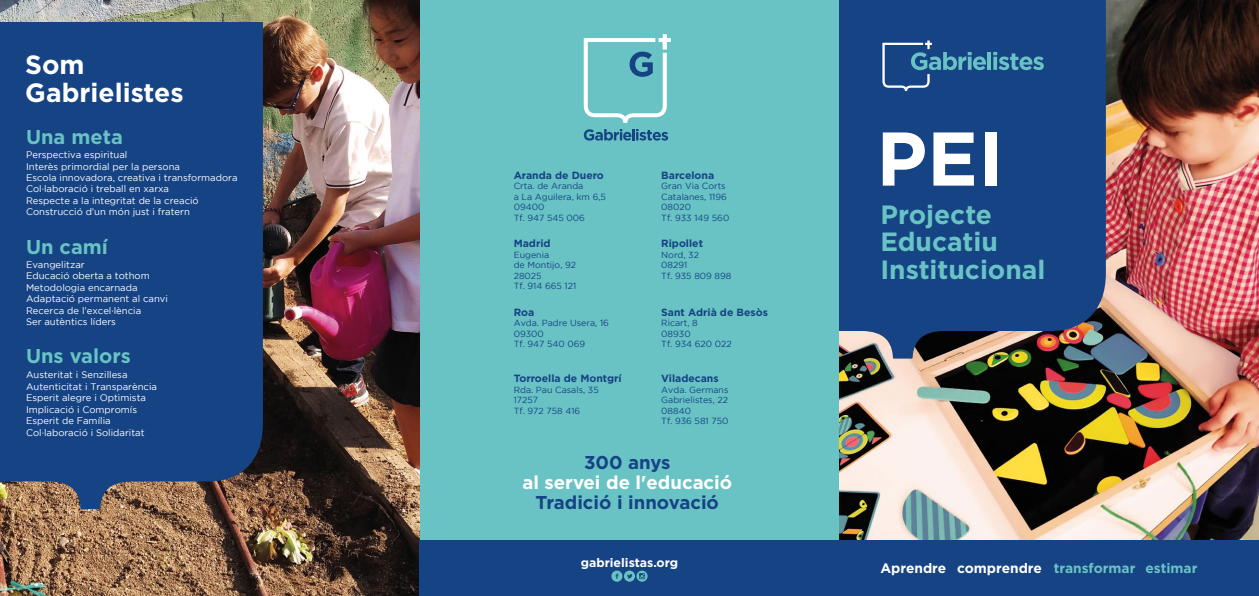
<style>
.page{position:relative;width:1259px;height:596px;background:#fff}
.page>*{position:absolute;margin:0;border:0;box-sizing:border-box;transform-origin:0 0}
.t1{font:700 75.9px "Gotham";color:#fff}
.t2{font:700 26.4px/27.1px "Gotham";color:#69c3c4}
.t3{font:700 26.4px/27.1px "Gotham";color:#fff}
.t4{font:700 20px "Gotham";color:#69c3c4}
.t5{font:700 18.6px "Gotham";color:#154384}
.t6{font:700 18.6px "Gotham";color:#fff}
.t7{font:700 13.7px "Gotham";color:#fff}
.t8{font:700 12.3px "Gotham";color:#fff}
.t9{font:700 10.4px "Gotham";color:#154384}
.t10{font:9.5px/11.4px "Gotham";color:#fff}
.t11{font:8.9px/10.4px "Gotham";color:#154384}
.s1{color:#6ac3c4}
</style>
<div class="page">
<div style="left:420px;top:0;width:419px;height:595px;background:#69c3c4"></div>
<img style="left:0;top:0;width:420px;height:595px">
<img style="left:839px;top:0;width:420px;height:540px">
<svg style="left:839px;top:0;width:267px;height:358px;background:#1d4680"></svg>
<div style="left:0;top:23px;width:263px;height:485px;background:#154384"></div>
<div style="left:839px;top:540px;width:420px;height:55px;background:#154384"></div>
<div style="left:420px;top:540px;width:428px;height:55px;background:#154384"></div>
<svg style="left:584px;top:34px;width:87px;height:89px"></svg>
<svg style="left:584px;top:129px;width:84px;height:11px"></svg>
<hr style="left:987px;top:52px;width:4px;height:18px;background:#69c3c4">
<svg style="left:993px;top:52px;width:50px;height:18px"></svg>
<svg style="left:882px;top:40px;width:104px;height:51px;background:#2e5f93"></svg>
<svg style="left:611px;top:570px;width:36px;height:11px"></svg>
<h2 class="t3" style="left:25px;top:51px;width:160px">Som<br>Gabrielistes</h2>
<h3 class="t4" style="left:26px;top:125px;width:98px">Una meta</h3>
<p class="t10" style="left:26px;top:149px;width:213px">Perspectiva espiritual<br>Interès primordial per la persona<br>Escola innovadora, creativa i transformadora Col·laboració i treball en xarxa<br>Respecte a la integritat de la creació Construcció d’un món just i fratern</p>
<h3 class="t4" style="left:26px;top:235px;width:83px">Un camí</h3>
<p class="t10" style="left:26px;top:259px;width:143px">Evangelitzar<br>Educació oberta a tothom<br>Metodologia encarnada<br>Adaptació permanent al canvi<br>Recerca de l’excel·lència<br>Ser autèntics líders</p>
<h3 class="t4" style="left:26px;top:344px;width:106px">Uns valors</h3>
<p class="t10" style="left:26px;top:369px;width:132px">Austeritat i Senzillesa<br>Autenticitat i Transparència<br>Esperit alegre i Optimista<br>Implicació i Compromís<br>Esperit de Família<br>Col·laboració i Solidaritat</p>
<p class="t9" style="left:514px;top:169px;width:92px">Aranda de Duero</p>
<p class="t11" style="left:514px;top:181px;width:94px">Crta. de Aranda<br>a La Aguilera, km 6,5<br>09400<br>Tf. 947 545 006</p>
<p class="t9" style="left:514px;top:237px;width:38px">Madrid</p>
<p class="t11" style="left:514px;top:249px;width:64px">Eugenia<br>de Montijo, 92<br>28025<br>Tf. 914 665 121</p>
<p class="t9" style="left:514px;top:306px;width:22px">Roa</p>
<p class="t11" style="left:514px;top:317px;width:97px">Avda. Padre Usera, 16<br>09300<br>Tf. 947 540 069</p>
<p class="t9" style="left:514px;top:372px;width:109px">Torroella de Montgrí</p>
<p class="t11" style="left:514px;top:384px;width:86px">Rda. Pau Casals, 35<br>17257<br>Tf. 972 758 416</p>
<p class="t9" style="left:661px;top:169px;width:54px">Barcelona</p>
<p class="t11" style="left:661px;top:181px;width:66px">Gran Via Corts</p>
<p class="t11" style="left:661px;top:191px;width:70px">Catalanes, 1196<br>08020<br>Tf. 933 149 560</p>
<p class="t9" style="left:661px;top:237px;width:43px">Ripollet</p>
<p class="t11" style="left:661px;top:249px;width:72px">Nord, 32<br>08291<br>Tf. 935 809 898</p>
<p class="t9" style="left:661px;top:306px;width:108px">Sant Adrià de Besòs</p>
<p class="t11" style="left:661px;top:317px;width:72px">Ricart, 8<br>08930<br>Tf. 934 620 022</p>
<p class="t9" style="left:661px;top:372px;width:59px">Viladecans</p>
<p class="t11" style="left:661px;top:384px;width:69px">Avda. Germans<br>Gabrielistes, 22<br>08840<br>Tf. 936 581 750</p>
<h3 class="t5" style="left:584px;top:451px;width:88px">300 anys</h3>
<h3 class="t6" style="left:522px;top:472px;width:211px">al servei de l'educació</h3>
<h3 class="t5" style="left:535px;top:492px;width:185px">Tradició i innovació</h3>
<p class="t8" style="left:581px;top:554px;width:99px">gabrielistas.org</p>
<h1 class="t1" style="left:876px;top:115px;width:128px">PEI</h1>
<h2 class="t2" style="left:880px;top:200px;width:167px">Projecte<br>Educatiu<br>Institucional</h2>
<h3 class="t7" style="left:880px;top:560px;width:318px">Aprendre comprendre <span class="s1">transformar estimar</span></h3>
</div>
